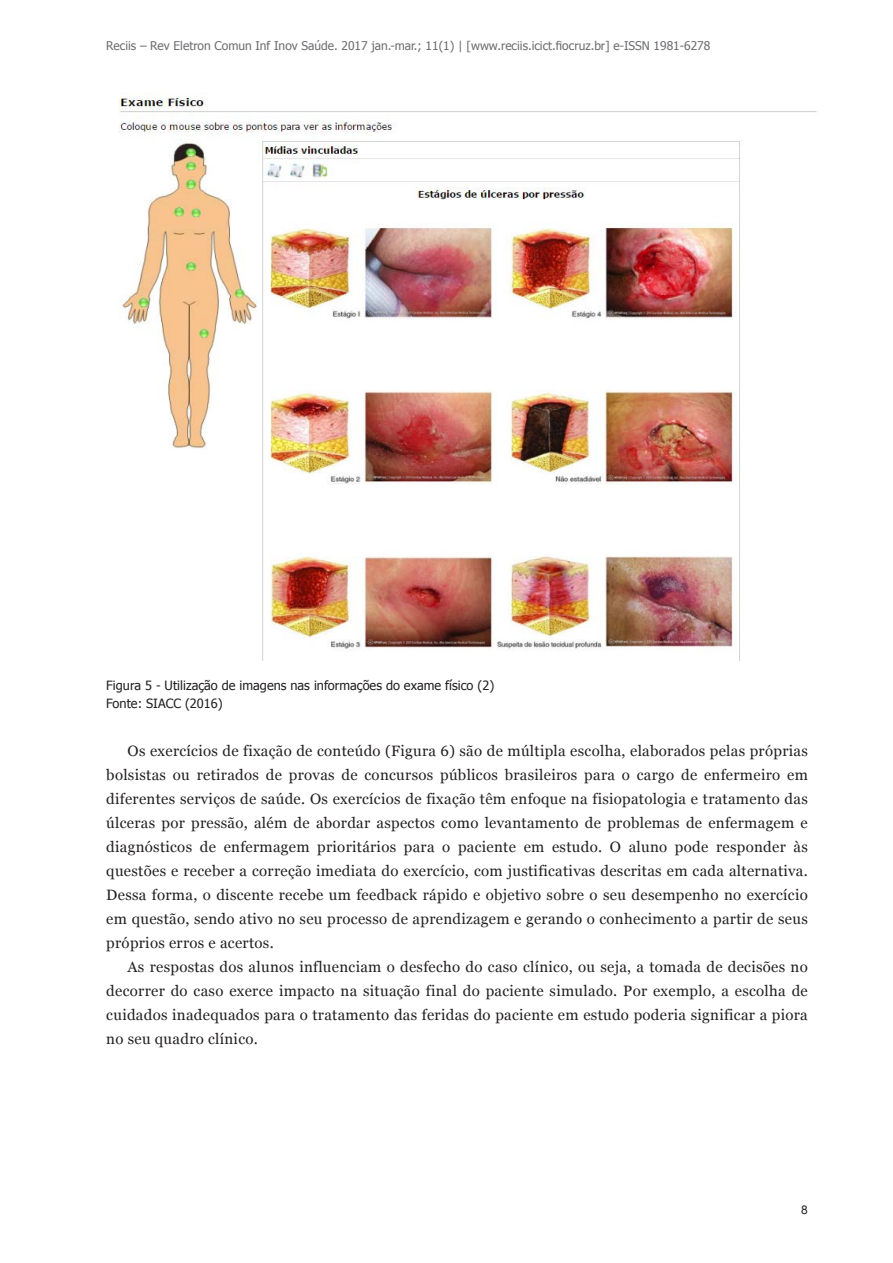
<style>
.page{position:relative;width:893px;height:1263px;background:#fff}
.page>*{position:absolute;margin:0;border:0;box-sizing:border-box;transform-origin:0 0}
.t1{font:15px/24px "Georgia";letter-spacing:.02em;color:#231f20;text-align:justify}
.t2{font:12.75px/18px "Tahoma";color:#231f20}
.t3{font:12px "Tahoma";color:#6c6d70}
.t4{font:12px "Arial";color:#231f20}
</style>
<div class="page">
<img style="left:119px;top:92px;width:698px;height:569px">
<p class="t3" style="left:106px;top:38px;width:606px">Reciis – Rev Eletron Comun Inf Inov Saúde. 2017 jan.-mar.; 11(1) | [www.reciis.icict.fiocruz.br] e-ISSN 1981-6278</p>
<p class="t2" style="left:106px;top:676px;width:389px">Figura 5 - Utilização de imagens nas informações do exame físico (2)<br>Fonte: SIACC (2016)</p>
<p class="t1" style="left:106px;top:739px;width:703px;text-indent:21px">Os exercícios de fixação de conteúdo (Figura 6) são de múltipla escolha, elaborados pelas próprias bolsistas ou retirados de provas de concursos públicos brasileiros para o cargo de enfermeiro em diferentes serviços de saúde. Os exercícios de fixação têm enfoque na fisiopatologia e tratamento das úlceras por pressão, além de abordar aspectos como levantamento de problemas de enfermagem e diagnósticos de enfermagem prioritários para o paciente em estudo. O aluno pode responder às questões e receber a correção imediata do exercício, com justificativas descritas em cada alternativa.<br>Dessa forma, o discente recebe um feedback rápido e objetivo sobre o seu desempenho no exercício em questão, sendo ativo no seu processo de aprendizagem e gerando o conhecimento a partir de seus próprios erros e acertos.</p>
<p class="t1" style="left:106px;top:955px;width:703px;text-indent:21px">As respostas dos alunos influenciam o desfecho do caso clínico, ou seja, a tomada de decisões no decorrer do caso exerce impacto na situação final do paciente simulado. Por exemplo, a escolha de cuidados inadequados para o tratamento das feridas do paciente em estudo poderia significar a piora no seu quadro clínico.</p>
<p class="t4" style="left:801px;top:1202px;width:8px">8</p>
</div>
